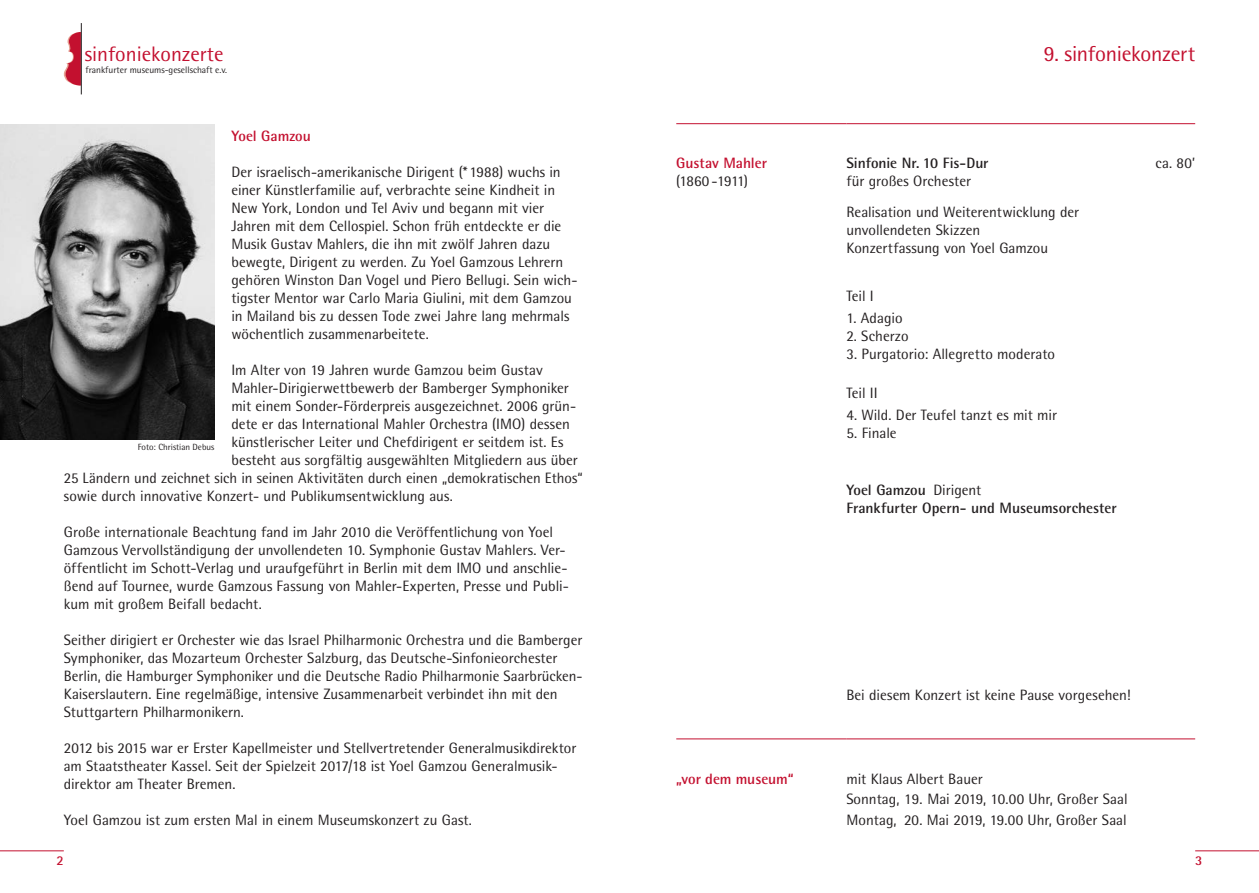
<style>
.page{position:relative;width:1259px;height:893px;background:#fff}
.page>*{position:absolute;margin:0;border:0;box-sizing:border-box;transform-origin:0 0}
.t1{font:21.75px "Rotis Semi Sans";letter-spacing:-.015em;color:#c3102f}
.t2{font:21px "Rotis Semi Sans";color:#c3102f}
.t3{font:15px/18px "Rotis Semi Sans";color:#231f20}
.t4{font:700 15px/18px "Rotis Semi Sans";color:#231f20}
.t5{font:700 15px "Rotis Semi Sans";letter-spacing:-.005em;color:#c3102f}
.t6{font:15px "Rotis Semi Sans";letter-spacing:-.035em;color:#231f20}
.t7{font:700 13.5px "Rotis Sans Serif";color:#c3102f}
.t8{font:700 13.5px "Rotis Semi Sans";color:#c3102f}
.t9{font:9.45px "Rotis Semi Sans";color:#231f20}
.t10{font:9px "Rotis Semi Sans";color:#231f20}
.s1{font-weight:400}
</style>
<div class="page">
<hr style="left:0;top:850px;width:64px;height:1px;background:#c3102f">
<hr style="left:1195px;top:850px;width:64px;height:1px;background:#c3102f">
<svg style="left:64px;top:32px;width:17px;height:54px"></svg>
<hr style="left:81px;top:23px;width:1px;height:71px;background:#231f20">
<hr style="left:676px;top:738px;width:170px;height:1px;background:#c3102f">
<hr style="left:846px;top:738px;width:349px;height:1px;background:#c3102f">
<hr style="left:676px;top:123px;width:170px;height:1px;background:#c3102f">
<hr style="left:846px;top:123px;width:349px;height:1px;background:#c3102f">
<img style="left:0;top:124px;width:214px;height:315px">
<h2 class="t2" style="left:85px;top:42px;width:140px">sinfoniekonzerte</h2>
<p class="t9" style="left:86px;top:65px;width:143px">frankfurter museums-gesellschaft e.v.</p>
<p class="t5" style="left:231px;top:127px;width:81px">Yoel Gamzou</p>
<p class="t3" style="left:231px;top:163px;width:348px">Der israelisch-amerikanische Dirigent (*1988) wuchs in einer Künstlerfamilie auf, verbrachte seine Kindheit in New York, London und Tel Aviv und begann mit vier Jahren mit dem Cellospiel. Schon früh entdeckte er die Musik Gustav Mahlers, die ihn mit zwölf Jahren dazu bewegte, Dirigent zu werden. Zu Yoel Gamzous Lehrern gehören Winston Dan Vogel und Piero Bellugi. Sein wich&shy;tigster Mentor war Carlo Maria Giulini, mit dem Gamzou in Mailand bis zu dessen Tode zwei Jahre lang mehrmals wöchentlich zusammenarbeitete.</p>
<p class="t3" style="left:231px;top:361px;width:313px">Im Alter von 19 Jahren wurde Gamzou beim Gustav</p>
<p class="t3" style="left:231px;top:379px;width:339px">Mahler-Dirigierwettbewerb der Bamberger Symphoniker</p>
<p class="t3" style="left:231px;top:397px;width:346px">mit einem Sonder-Förderpreis ausgezeichnet. 2006 grün-</p>
<p class="t3" style="left:231px;top:415px;width:340px">dete er das International Mahler Orchestra (IMO) dessen</p>
<p class="t3" style="left:231px;top:433px;width:334px">künstlerischer Leiter und Chefdirigent er seitdem ist. Es</p>
<p class="t3" style="left:231px;top:451px;width:348px">besteht aus sorgfältig ausgewählten Mitgliedern aus über</p>
<p class="t3" style="left:64px;top:469px;width:520px">25 Ländern und zeichnet sich in seinen Aktivitäten durch einen „demokratischen Ethos“</p>
<p class="t3" style="left:64px;top:487px;width:391px">sowie durch innovative Konzert- und Publikumsentwicklung aus.</p>
<p class="t3" style="left:64px;top:523px;width:506px">Große internationale Beachtung fand im Jahr 2010 die Veröffentlichung von Yoel Gamzous Vervollständigung der unvollendeten 10. Symphonie Gustav Mahlers. Ver&shy;öffentlicht im Schott-Verlag und uraufgeführt in Berlin mit dem IMO und anschlie&shy;ßend auf Tournee, wurde Gamzous Fassung von Mahler-Experten, Presse und Publi&shy;kum mit großem Beifall bedacht.</p>
<p class="t3" style="left:64px;top:631px;width:520px">Seither dirigiert er Orchester wie das Israel Philharmonic Orchestra und die Bamberger Symphoniker, das Mozarteum Orchester Salzburg, das Deutsche-Sinfonieorchester Berlin, die Hamburger Symphoniker und die Deutsche Radio Philharmonie Saarbrücken-Kaiserslautern. Eine regelmäßige, intensive Zusammenarbeit verbindet ihn mit den Stuttgartern Philharmonikern.</p>
<p class="t3" style="left:64px;top:739px;width:514px">2012 bis 2015 war er Erster Kapellmeister und Stellvertretender Generalmusikdirektor am Staatstheater Kassel. Seit der Spielzeit 2017/18 ist Yoel Gamzou Generalmusik&shy;direktor am Theater Bremen.</p>
<p class="t3" style="left:64px;top:811px;width:410px">Yoel Gamzou ist zum ersten Mal in einem Museumskonzert zu Gast.</p>
<p class="t10" style="left:138px;top:442px;width:78px">Foto: Christian Debus</p>
<p class="t5" style="left:676px;top:154px;width:92px">Gustav Mahler</p>
<p class="t6" style="left:676px;top:172px;width:73px">(1860 -1911)</p>
<h1 class="t1" style="left:1043px;top:41px;width:153px">9. sinfoniekonzert</h1>
<p class="t4" style="left:846px;top:154px;width:144px">Sinfonie Nr. 10 Fis-Dur</p>
<p class="t3" style="left:1155px;top:154px;width:41px">ca. 80’</p>
<p class="t3" style="left:846px;top:165px;width:234px;line-height:30.8px">für großes Orchester<br>Realisation und Weiterentwicklung der</p>
<p class="t3" style="left:846px;top:221px;width:203px">unvollendeten Skizzen<br>Konzertfassung von Yoel Gamzou</p>
<p class="t3" style="left:846px;top:286px;width:29px">Teil I</p>
<p class="t3" style="left:846px;top:309px;width:58px">1. Adagio</p>
<p class="t3" style="left:846px;top:327px;width:64px">2. Scherzo</p>
<p class="t3" style="left:846px;top:345px;width:210px">3. Purgatorio: Allegretto moderato</p>
<p class="t3" style="left:846px;top:384px;width:33px">Teil II</p>
<p class="t3" style="left:846px;top:406px;width:212px">4. Wild. Der Teufel tanzt es mit mir</p>
<p class="t3" style="left:846px;top:424px;width:52px">5. Finale</p>
<p class="t4" style="left:846px;top:481px;width:272px">Yoel Gamzou <span class="s1">Dirigent<br></span>Frankfurter Opern- und Museumsorchester</p>
<p class="t3" style="left:846px;top:686px;width:286px">Bei diesem Konzert ist keine Pause vorgesehen!</p>
<p class="t5" style="left:676px;top:770px;width:119px">„vor dem museum“</p>
<p class="t3" style="left:846px;top:769px;width:283px;line-height:20.5px">mit Klaus Albert Bauer<br>Sonntag, 19. Mai 2019, 10.00 Uhr, Großer Saal<br>Montag, 20. Mai 2019, 19.00 Uhr, Großer Saal</p>
<p class="t7" style="left:57px;top:852px;width:9px">2</p>
<p class="t8" style="left:1195px;top:852px;width:9px">3</p>
</div>
